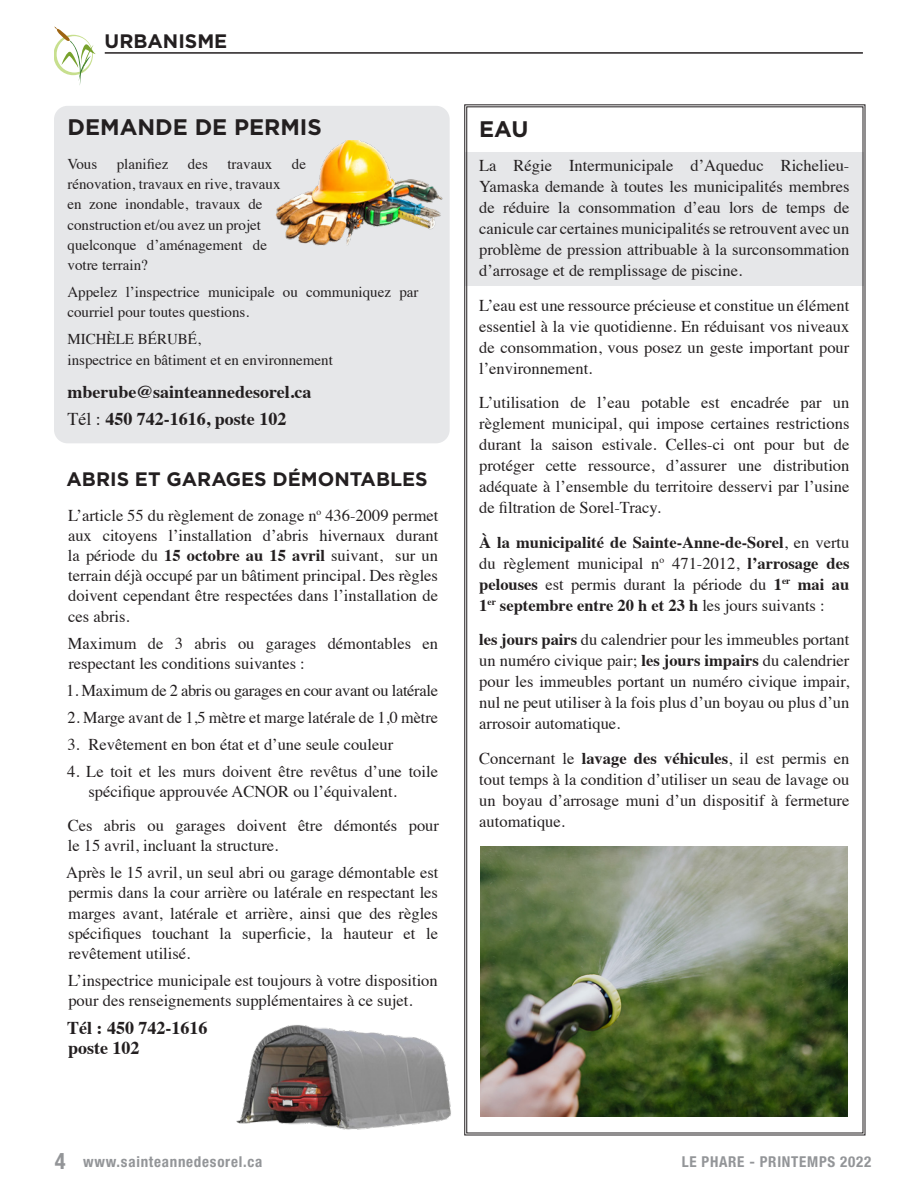
<style>
.page{position:relative;width:918px;height:1188px;background:#fff}
.page>*{position:absolute;margin:0;border:0;box-sizing:border-box;transform-origin:0 0}
.t1{font:700 22.5px "Gotham";color:#231f20}
.t2{font:700 19.5px "Gotham";color:#231f20}
.t3{font:700 18px/27px "Times";color:#231f20}
.t4{font:16.5px/21px "Times";color:#231f20;text-align:justify}
.t5{font:700 16.5px/21px "Times";color:#231f20;text-align:justify}
.t6{font:16.5px "Times";letter-spacing:-.02em;color:#231f20}
.t7{font:15px/20.2px "Times";color:#231f20}
.t8{font:700 condensed 15px "Helvetica Neue";letter-spacing:.05em;color:#939598}
.s1{font-weight:400}
.s2{font-weight:700}
.s3{font-size:22.5px}
</style>
<div class="page">
<hr style="left:105px;top:52px;width:758px;height:2px;background:#231f20">
<svg style="left:54px;top:26px;width:42px;height:59px"></svg>
<div style="left:54px;top:106px;width:396px;height:337px;background:#e6e7e9;border-radius:14px"></div>
<img style="left:236px;top:1025px;width:215px;height:105px">
<img style="left:276px;top:141px;width:167px;height:105px">
<svg style="left:464px;top:104px;width:402px;height:1032px"></svg>
<p class="t2" style="left:105px;top:29px;width:124px">URBANISME</p>
<h1 class="t1" style="left:68px;top:114px;width:256px">DEMANDE DE PERMIS</h1>
<p class="t7" style="left:68px;top:152px;width:31px">Vous</p>
<p class="t7" style="left:117px;top:152px;width:53px">planifiez</p>
<p class="t7" style="left:188px;top:152px;width:21px">des</p>
<p class="t7" style="left:227px;top:152px;width:46px">travaux</p>
<p class="t7" style="left:292px;top:152px;width:16px">de</p>
<p class="t7" style="left:68px;top:173px;width:215px">rénovation, travaux en rive, travaux en zone inondable, travaux de construction et/ou avez un projet quelconque d’aménagement de votre terrain?</p>
<p class="t7" style="left:68px;top:281px;width:353px">Appelez l’inspectrice municipale ou communiquez par courriel pour toutes questions.</p>
<p class="t7" style="left:68px;top:328px;width:267px">MICHÈLE BÉRUBÉ,<br>inspectrice en bâtiment et en environnement</p>
<p class="t3" style="left:68px;top:377px;width:245px">mberube@sainteannedesorel.ca<br><span class="s1">Tél :</span> 450 742-1616, poste 102</p>
<p class="t2" style="left:67px;top:467px;width:363px">ABRIS ET GARAGES DÉMONTABLES</p>
<p class="t4" style="left:68px;top:503px;width:372px;line-height:20.2px">L’article 55 du règlement de zonage n<sup>o</sup> 436-2009 permet aux citoyens l’installation d’abris hivernaux durant la période du <span class="s2">15 octobre au 15 avril</span> suivant, sur un terrain déjà occupé par un bâtiment principal. Des règles doivent cependant être respectées dans l’installation de ces abris.</p>
<p class="t4" style="left:68px;top:632px;width:372px;line-height:20.2px">Maximum de 3 abris ou garages démontables en respectant les conditions suivantes :</p>
<p class="t6" style="left:66px;top:675px;width:373px">1. Maximum de 2 abris ou garages en cour avant ou latérale</p>
<p class="t4" style="left:68px;top:706px;width:372px">2. Marge avant de 1,5 mètre et marge latérale de 1,0 mètre</p>
<p class="t4" style="left:67px;top:733px;width:327px">3. Revêtement en bon état et d’une seule couleur</p>
<p class="t4" style="left:89px;top:760px;width:351px;line-height:20.2px;text-indent:-21px">4. Le toit et les murs doivent être revêtus d’une toile spécifique approuvée ACNOR ou l’équivalent.</p>
<p class="t4" style="left:68px;top:814px;width:373px;line-height:20.2px">Ces abris ou garages doivent être démontés pour le 15 avril, incluant la structure.</p>
<p class="t4" style="left:66px;top:861px;width:374px;line-height:20.2px">Après le 15 avril, un seul abri ou garage démontable est permis dans la cour arrière ou latérale en respectant les marges avant, latérale et arrière, ainsi que des règles spécifiques touchant la superficie, la hauteur et le revêtement utilisé.</p>
<p class="t4" style="left:68px;top:969px;width:371px;line-height:20.2px">L’inspectrice municipale est toujours à votre disposition pour des renseignements supplémentaires à ce sujet.</p>
<p class="t3" style="left:67px;top:1015px;width:142px;line-height:20.2px">Tél : 450 742-1616 poste 102</p>
<h1 class="t1" style="left:479px;top:115px;width:51px">EAU</h1>
<p class="t4" style="left:479px;top:154px;width:372px">La Régie Intermunicipale d’Aqueduc Richelieu-Yamaska demande à toutes les municipalités membres de réduire la consommation d’eau lors de temps de canicule car certaines municipalités se retrouvent avec un problème de pression attribuable à la surconsommation d’arrosage et de remplissage de piscine.</p>
<p class="t4" style="left:479px;top:293px;width:372px">L’eau est une ressource précieuse et constitue un élément essentiel à la vie quotidienne. En réduisant vos niveaux de consommation, vous posez un geste important pour l’environnement.</p>
<p class="t4" style="left:479px;top:391px;width:372px">L’utilisation de l’eau potable est encadrée par un règlement municipal, qui impose certaines restrictions durant la saison estivale. Celles-ci ont pour but de protéger cette ressource, d’assurer une distribution adéquate à l’ensemble du territoire desservi par l’usine de filtration de Sorel-Tracy.</p>
<p class="t5" style="left:479px;top:530px;width:372px">À la municipalité de Sainte-Anne-de-Sorel<span class="s1">, en vertu du règlement municipal n</span><sup>o</sup> <span class="s1">471-2012,</span> l’arrosage des pelouses <span class="s1">est permis durant la période du</span> 1<sup>er</sup> mai au 1<sup>er</sup> septembre entre 20 h et 23 h <span class="s1">les jours suivants :</span></p>
<p class="t4" style="left:479px;top:628px;width:372px"><span class="s2">les jours pairs</span> du calendrier pour les immeubles portant un numéro civique pair; <span class="s2">les jours impairs</span> du calendrier pour les immeubles portant un numéro civique impair, nul ne peut utiliser à la fois plus d’un boyau ou plus d’un arrosoir automatique.</p>
<p class="t4" style="left:479px;top:746px;width:372px">Concernant le <span class="s2">lavage des véhicules</span>, il est permis en tout temps à la condition d’utiliser un seau de lavage ou un boyau d’arrosage muni d’un dispositif à fermeture automatique.</p>
<p class="t8" style="left:55px;top:1153px;width:209px"><span class="s3">4</span> www.sainteannedesorel.ca</p>
<p class="t8" style="left:682px;top:1153px;width:191px">LE PHARE - PRINTEMPS 2022</p>
</div>
